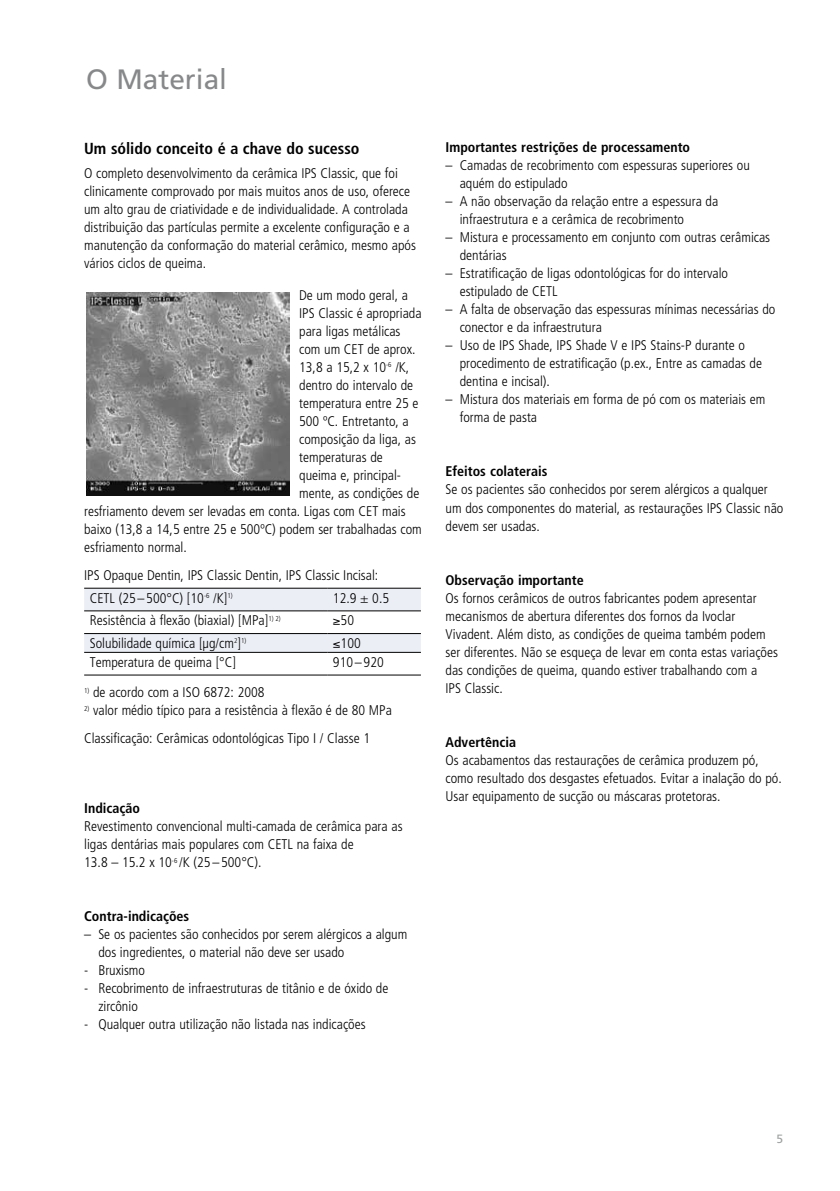
<style>
.page{position:relative;width:840px;height:1191px;background:#fff}
.page>*{position:absolute;margin:0;border:0;box-sizing:border-box;transform-origin:0 0}
.t1{font:28px "Frutiger";color:#87888a}
.t2{font:700 condensed 16px "Frutiger";color:#000}
.t3{font:300 condensed 14px/18px "Frutiger";color:#000}
.t4{font:700 condensed 14px "Frutiger";color:#000}
.t5{font:12px "Frutiger";color:#9c9e9f}
</style>
<div class="page">
<img style="left:86px;top:292px;width:203px;height:203px">
<svg style="left:84px;top:589px;width:336px;height:63px"></svg>
<hr style="left:84px;top:588px;width:243px;height:1px;background:#000">
<hr style="left:327px;top:588px;width:93px;height:1px;background:#000">
<hr style="left:84px;top:610px;width:243px;height:1px;background:#000">
<hr style="left:327px;top:610px;width:93px;height:1px;background:#000">
<hr style="left:84px;top:633px;width:243px;height:1px;background:#000">
<hr style="left:327px;top:633px;width:93px;height:1px;background:#000">
<hr style="left:84px;top:652px;width:243px;height:1px;background:#000">
<hr style="left:327px;top:652px;width:93px;height:1px;background:#000">
<hr style="left:84px;top:674px;width:243px;height:1px;background:#000">
<hr style="left:327px;top:674px;width:93px;height:1px;background:#000">
<h1 class="t1" style="left:86px;top:63px;width:142px">O Material</h1>
<p class="t2" style="left:84px;top:139px;width:277px">Um sólido conceito é a chave do sucesso</p>
<p class="t3" style="left:84px;top:164px;width:333px">O completo desenvolvimento da cerâmica IPS Classic, que foi clinicamente comprovado por mais muitos anos de uso, oferece um alto grau de criatividade e de individualidade. A controlada distribuição das partículas permite a excelente configuração e a manutenção da conformação do material cerâmico, mesmo após vários ciclos de queima.</p>
<p class="t3" style="left:299px;top:286px;width:110px">De um modo geral, a</p>
<p class="t3" style="left:299px;top:304px;width:124px">IPS Classic é apropriada</p>
<p class="t3" style="left:299px;top:322px;width:103px">para ligas metálicas</p>
<p class="t3" style="left:299px;top:340px;width:118px">com um CET de aprox.</p>
<p class="t3" style="left:299px;top:358px;width:112px">13,8 a 15,2 x 10<sup>-6</sup> /K,</p>
<p class="t3" style="left:299px;top:376px;width:115px">dentro do intervalo de</p>
<p class="t3" style="left:299px;top:394px;width:121px">temperatura entre 25 e</p>
<p class="t3" style="left:299px;top:412px;width:111px">500 ºC. Entretanto, a</p>
<p class="t3" style="left:299px;top:430px;width:118px">composição da liga, as</p>
<p class="t3" style="left:299px;top:448px;width:85px">temperaturas de</p>
<p class="t3" style="left:299px;top:466px;width:102px">queima e, principal-</p>
<p class="t3" style="left:299px;top:484px;width:122px">mente, as condições de</p>
<p class="t3" style="left:84px;top:502px;width:323px">resfriamento devem ser levadas em conta. Ligas com CET mais</p>
<p class="t3" style="left:84px;top:520px;width:339px">baixo (13,8 a 14,5 entre 25 e 500ºC) podem ser trabalhadas com</p>
<p class="t3" style="left:84px;top:538px;width:104px">esfriamento normal.</p>
<p class="t3" style="left:90px;top:564px;width:290px;line-height:22.6px;text-indent:-6px">IPS Opaque Dentin, IPS Classic Dentin, IPS Classic Incisal:<br>CETL (25 – 500°C) [10<sup>-6</sup> /K]<sup>1)</sup></p>
<p class="t3" style="left:333px;top:589px;width:58px">12.9 ± 0.5</p>
<p class="t3" style="left:90px;top:611px;width:192px">Resistência à flexão (biaxial) [MPa]<sup>1)</sup> <sup>2)</sup></p>
<p class="t3" style="left:333px;top:611px;width:23px">≥50</p>
<p class="t3" style="left:90px;top:634px;width:158px">Solubilidade química [μg/cm<sup>2</sup>]<sup>1)</sup></p>
<p class="t3" style="left:333px;top:634px;width:29px">≤100</p>
<p class="t3" style="left:90px;top:653px;width:148px">Temperatura de queima [°C]</p>
<p class="t3" style="left:333px;top:653px;width:52px">910 –920</p>
<p class="t3" style="left:84px;top:683px;width:182px"><sup>1)</sup> de acordo com a ISO 6872: 2008</p>
<p class="t3" style="left:84px;top:696px;width:309px;line-height:28px"><sup>2)</sup> valor médio típico para a resistência à flexão é de 80 MPa<br>Classificação: Cerâmicas odontológicas Tipo I / Classe 1</p>
<p class="t4" style="left:84px;top:800px;width:57px">Indicação</p>
<p class="t3" style="left:84px;top:817px;width:320px">Revestimento convencional multi-camada de cerâmica para as ligas dentárias mais populares com CETL na faixa de<br>13.8 – 15.2 x 10<sup>-6</sup> /K (25 – 500°C).</p>
<p class="t4" style="left:84px;top:908px;width:107px">Contra-indicações</p>
<p class="t3" style="left:98px;top:925px;width:310px;text-indent:-14px">– Se os pacientes são conhecidos por serem alérgicos a algum dos ingredientes, o material não deve ser usado</p>
<p class="t3" style="left:84px;top:961px;width:62px">- Bruxismo</p>
<p class="t3" style="left:98px;top:979px;width:291px;text-indent:-14px">- Recobrimento de infraestruturas de titânio e de óxido de zircônio</p>
<p class="t3" style="left:84px;top:1015px;width:283px">- Qualquer outra utilização não listada nas indicações</p>
<p class="t4" style="left:445px;top:139px;width:246px">Importantes restrições de processamento</p>
<p class="t3" style="left:459px;top:157px;width:291px;text-indent:-14px">– Camadas de recobrimento com espessuras superiores ou aquém do estipulado</p>
<p class="t3" style="left:459px;top:193px;width:260px;text-indent:-14px">– A não observação da relação entre a espessura da infraestrutura e a cerâmica de recobrimento</p>
<p class="t3" style="left:459px;top:229px;width:312px;text-indent:-14px">– Mistura e processamento em conjunto com outras cerâmicas dentárias</p>
<p class="t3" style="left:459px;top:265px;width:270px;text-indent:-14px">– Estratificação de ligas odontológicas for do intervalo estipulado de CETL</p>
<p class="t3" style="left:459px;top:301px;width:317px;text-indent:-14px">– A falta de observação das espessuras mínimas necessárias do conector e da infraestrutura</p>
<p class="t3" style="left:459px;top:337px;width:303px;text-indent:-14px">– Uso de IPS Shade, IPS Shade V e IPS Stains-P durante o procedimento de estratificação (p.ex., Entre as camadas de dentina e incisal).</p>
<p class="t3" style="left:459px;top:391px;width:307px;text-indent:-14px">– Mistura dos materiais em forma de pó com os materiais em forma de pasta</p>
<p class="t4" style="left:445px;top:463px;width:103px">Efeitos colaterais</p>
<p class="t3" style="left:445px;top:481px;width:339px">Se os pacientes são conhecidos por serem alérgicos a qualquer um dos componentes do material, as restaurações IPS Classic não devem ser usadas.</p>
<p class="t4" style="left:445px;top:571px;width:140px">Observação importante</p>
<p class="t3" style="left:445px;top:589px;width:334px">Os fornos cerâmicos de outros fabricantes podem apresentar mecanismos de abertura diferentes dos fornos da Ivoclar Vivadent. Além disto, as condições de queima também podem ser diferentes. Não se esqueça de levar em conta estas variações das condições de queima, quando estiver trabalhando com a<br>IPS Classic.</p>
<p class="t4" style="left:445px;top:733px;width:72px">Advertência</p>
<p class="t3" style="left:445px;top:751px;width:337px">Os acabamentos das restaurações de cerâmica produzem pó, como resultado dos desgastes efetuados. Evitar a inalação do pó.<br>Usar equipamento de sucção ou máscaras protetoras.</p>
<p class="t5" style="left:776px;top:1132px;width:8px">5</p>
</div>
